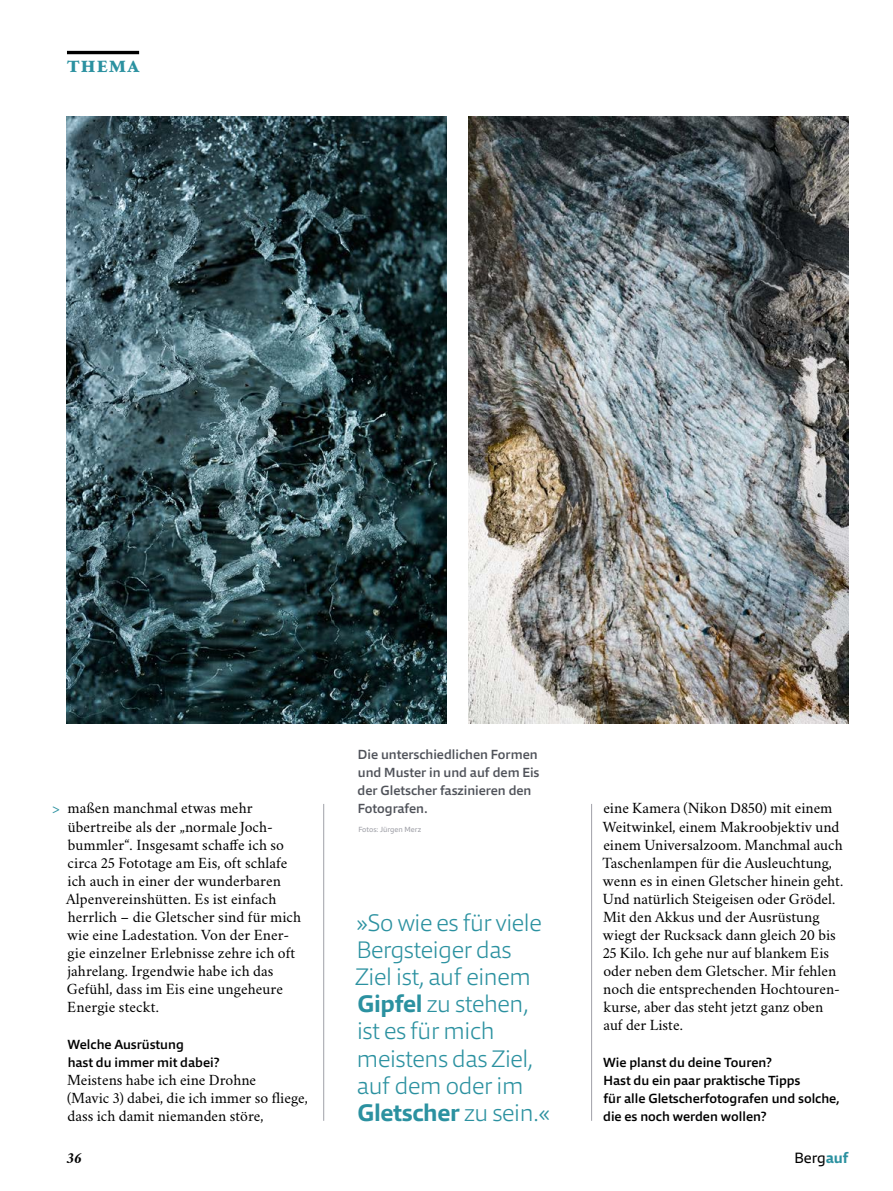
<style>
.page{position:relative;width:893px;height:1191px;background:#fff}
.page>*{position:absolute;margin:0;border:0;box-sizing:border-box;transform-origin:0 0}
.t1{font:700 25.5px "Crimson Tirol";letter-spacing:.015em;color:#2b91a0}
.t2{font:200 24px/27.2px "Qubo";letter-spacing:-.01em;color:#2b91a0}
.t3{font:15.75px/18px "Crimson Tirol";color:#000}
.t4{font:italic 700 15.75px "Crimson Tirol";color:#000}
.t5{font:15.75px "Crimson Tirol";color:#2b91a0}
.t6{font:15px "Qubo";color:#000}
.t7{font:500 13.35px/18px "Qubo";color:#000}
.t8{font:500 13.35px/18px "Qubo";color:#50535a}
.t9{font:7.5px "Qubo";letter-spacing:.005em;color:#a0a1a8}
.s1{font-weight:700}
.s2{font-weight:700;color:#2b91a0}
</style>
<div class="page">
<hr style="left:67px;top:51px;width:72px;height:3px;background:#000">
<img style="left:469px;top:117px;width:379px;height:606px">
<hr style="left:892px;top:595px;width:1px;height:596px;background:#cdcdd1">
<hr style="left:323px;top:804px;width:1px;height:316px;background:#a0a1a8">
<hr style="left:591px;top:804px;width:1px;height:316px;background:#a0a1a8">
<img style="left:67px;top:117px;width:379px;height:606px">
<h1 class="t1" style="left:67px;top:45px;width:74px">thema</h1>
<p class="t3" style="left:66px;top:798px;width:236px">maßen manchmal etwas mehr übertreibe als der „normale Joch&shy;bummler“. Insgesamt schaffe ich so circa 25 Fototage am Eis, oft schlafe ich auch in einer der wunderbaren Alpenvereinshütten. Es ist einfach herrlich – die Gletscher sind für mich wie eine Ladestation. Von der Ener&shy;gie einzelner Erlebnisse zehre ich oft jahrelang. Irgendwie habe ich das Gefühl, dass im Eis eine ungeheure Energie steckt.</p>
<p class="t7" style="left:68px;top:1034px;width:153px">Welche Ausrüstung<br>hast du immer mit dabei?</p>
<p class="t3" style="left:67px;top:1069px;width:242px">Meistens habe ich eine Drohne<br>(Mavic 3) dabei, die ich immer so fliege, dass ich damit niemanden störe,</p>
<p class="t5" style="left:52px;top:797px;width:9px">&gt;</p>
<p class="t8" style="left:358px;top:745px;width:183px">Die unterschiedlichen Formen und Muster in und auf dem Eis der Gletscher faszinieren den<br>Fotografen.</p>
<p class="t9" style="left:358px;top:824px;width:64px">Fotos: Jürgen Merz</p>
<h2 class="t2" style="left:355px;top:908px;width:196px">»So wie es für viele<br>Bergsteiger das<br>Ziel ist, auf einem<br><span class="s1">Gipfel</span> zu stehen, ist es für mich meistens das Ziel, auf dem oder im<br><span class="s1">Gletscher</span> zu sein.«</h2>
<p class="t3" style="left:602px;top:798px;width:242px">eine Kamera (Nikon D850) mit einem Weitwinkel, einem Makroobjektiv und einem Universalzoom. Manchmal auch Taschenlampen für die Ausleuchtung, wenn es in einen Gletscher hinein geht.<br>Und natürlich Steigeisen oder Grödel.<br>Mit den Akkus und der Ausrüstung wiegt der Rucksack dann gleich 20 bis 25 Kilo. Ich gehe nur auf blankem Eis oder neben dem Gletscher. Mir fehlen noch die entsprechenden Hochtouren&shy;kurse, aber das steht jetzt ganz oben auf der Liste.</p>
<p class="t7" style="left:603px;top:1052px;width:238px">Wie planst du deine Touren?<br>Hast du ein paar praktische Tipps<br>für alle Gletscherfotografen und solche, die es noch werden wollen?</p>
<p class="t4" style="left:67px;top:1147px;width:16px">36</p>
<p class="t6" style="left:794px;top:1147px;width:55px">Berg<span class="s2">auf</span></p>
</div>
